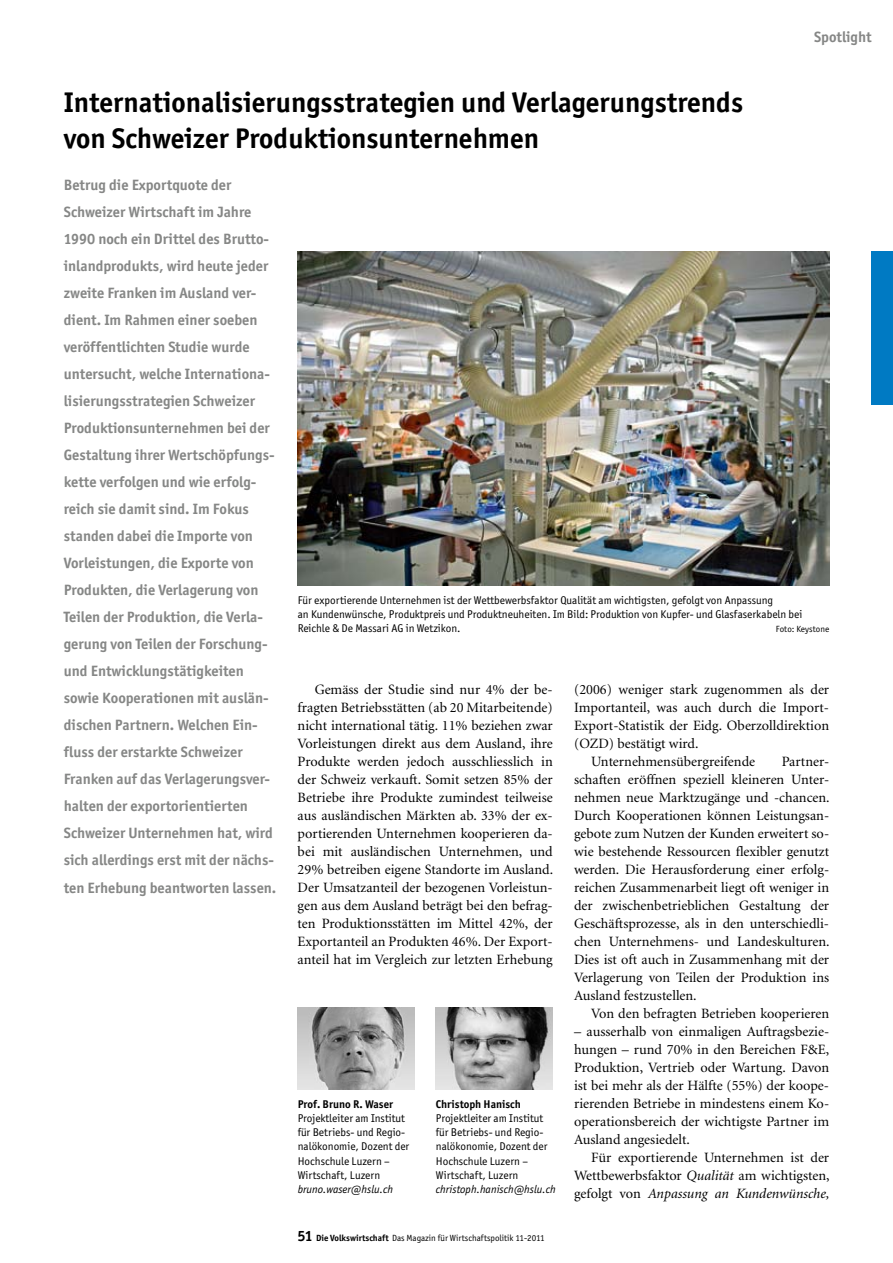
<style>
.page{position:relative;width:893px;height:1263px;background:#fff}
.page>*{position:absolute;margin:0;border:0;box-sizing:border-box;transform-origin:0 0}
.t1{font:700 28.5px/36px "Officina San ITC";color:#000}
.t2{font:700 15px/27px "Officina San ITC";color:#868786}
.t3{font:14.25px/18px "Minion";color:#000;text-align:justify}
.t4{font:11.25px/14.2px "Officina San ITC";color:#000}
.t5{font:italic 11.25px "Officina San ITC";color:#000}
.t6{font:700 11.25px "Officina San ITC";color:#000}
.t7{font:9px "Officina San ITC";color:#000}
.s1{font-style:italic}
.s2{font-weight:700;font-size:15px}
.s3{font-weight:700}
</style>
<div class="page">
<div style="left:872px;top:252px;width:21px;height:153px;background:#007ac3"></div>
<img style="left:298px;top:1008px;width:117px;height:82px">
<img style="left:436px;top:1008px;width:117px;height:82px">
<img style="left:298px;top:251px;width:531px;height:334px">
<p class="t2" style="left:814px;top:23px;width:59px">Spotlight</p>
<h1 class="t1" style="left:64px;top:84px;width:681px">Internationalisierungsstrategien und Verlagerungstrends von Schweizer Produktionsunternehmen</h1>
<p class="t2" style="left:64px;top:172px;width:214px">Betrug die Exportquote der<br>Schweizer Wirtschaft im Jahre<br>1990 noch ein Drittel des Brutto&shy;inlandprodukts, wird heute jeder zweite Franken im Ausland ver&shy;dient. Im Rahmen einer soeben veröffentlichten Studie wurde untersucht, welche Internationa&shy;lisierungsstrategien Schweizer<br>Produktionsunternehmen bei der<br>Gestaltung ihrer Wertschöpfungs&shy;kette verfolgen und wie erfolg&shy;reich sie damit sind. Im Fokus standen dabei die Importe von<br>Vorleistungen, die Exporte von<br>Produkten, die Verlagerung von<br>Teilen der Produktion, die Verla&shy;gerung von Teilen der Forschung&shy;und Entwicklungstätigkeiten sowie Kooperationen mit auslän&shy;dischen Partnern. Welchen Ein&shy;fluss der erstarkte Schweizer<br>Franken auf das Verlagerungsver&shy;halten der exportorientierten<br>Schweizer Unternehmen hat, wird sich allerdings erst mit der nächs&shy;ten Erhebung beantworten lassen.</p>
<p class="t4" style="left:298px;top:593px;width:506px">Für exportierende Unternehmen ist der Wettbewerbsfaktor Qualität am wichtigsten, gefolgt von Anpassung<br>an Kundenwünsche, Produktpreis und Produktneuheiten. Im Bild: Produktion von Kupfer- und Glasfaserkabeln bei<br>Reichle &amp; De Massari AG in Wetzikon.</p>
<p class="t7" style="left:776px;top:624px;width:55px">Foto: Keystone</p>
<p class="t3" style="left:298px;top:680px;width:257px;text-indent:17px">Gemäss der Studie sind nur 4% der be&shy;fragten Betriebsstätten (ab 20 Mitarbeitende) nicht international tätig. 11% beziehen zwar Vorleistungen direkt aus dem Ausland, ihre Produkte werden jedoch ausschliesslich in der Schweiz verkauft. Somit setzen 85% der Betriebe ihre Produkte zumindest teilweise aus ausländischen Märkten ab. 33% der ex&shy;portierenden Unternehmen kooperieren da&shy;bei mit ausländischen Unternehmen, und 29% betreiben eigene Standorte im Ausland.<br>Der Umsatzanteil der bezogenen Vorleistun&shy;gen aus dem Ausland beträgt bei den befrag&shy;ten Produktionsstätten im Mittel 42%, der Exportanteil an Produkten 46%. Der Export&shy;anteil hat im Vergleich zur letzten Erhebung</p>
<p class="t3" style="left:574px;top:680px;width:257px">(2006) weniger stark zugenommen als der</p>
<p class="t3" style="left:574px;top:698px;width:257px">Importanteil, was auch durch die Import-</p>
<p class="t3" style="left:574px;top:716px;width:257px">Export-Statistik der Eidg. Oberzolldirektion</p>
<p class="t3" style="left:574px;top:734px;width:126px">(OZD) bestätigt wird.</p>
<p class="t3" style="left:591px;top:752px;width:166px">Unternehmensübergreifende</p>
<p class="t3" style="left:574px;top:752px;width:257px;text-indent:208px">Partner&shy;schaften eröffnen speziell kleineren Unter&shy;nehmen neue Marktzugänge und -chancen.<br>Durch Kooperationen können Leistungsan&shy;gebote zum Nutzen der Kunden erweitert so&shy;wie bestehende Ressourcen flexibler genutzt werden. Die Herausforderung einer erfolg&shy;reichen Zusammenarbeit liegt oft weniger in der zwischenbetrieblichen Gestaltung der Geschäftsprozesse, als in den unterschiedli&shy;chen Unternehmens- und Landeskulturen.<br>Dies ist oft auch in Zusammenhang mit der Verlagerung von Teilen der Produktion ins Ausland festzustellen.</p>
<p class="t3" style="left:591px;top:1004px;width:240px">Von den befragten Betrieben kooperieren</p>
<p class="t3" style="left:574px;top:1022px;width:257px">– ausserhalb von einmaligen Auftragsbezie&shy;hungen – rund 70% in den Bereichen F&amp;E‚ Produktion, Vertrieb oder Wartung. Davon ist bei mehr als der Hälfte (55%) der koope&shy;rierenden Betriebe in mindestens einem Ko&shy;operationsbereich der wichtigste Partner im Ausland angesiedelt.</p>
<p class="t3" style="left:574px;top:1148px;width:257px;text-indent:17px">Für exportierende Unternehmen ist der Wettbewerbsfaktor <span class="s1">Qualität</span> am wichtigsten, gefolgt von <span class="s1">Anpassung an Kundenwünsche,</span></p>
<p class="t6" style="left:298px;top:1097px;width:97px">Prof. Bruno R. Waser</p>
<p class="t4" style="left:298px;top:1111px;width:113px">Projektleiter am Institut für Betriebs- und Regio&shy;nalökonomie, Dozent der<br>Hochschule Luzern –<br>Wirtschaft, Luzern</p>
<p class="t5" style="left:298px;top:1183px;width:97px">bruno.waser@hslu.ch</p>
<p class="t6" style="left:436px;top:1097px;width:86px">Christoph Hanisch</p>
<p class="t4" style="left:436px;top:1111px;width:113px">Projektleiter am Institut für Betriebs- und Regio&shy;nalökonomie, Dozent der<br>Hochschule Luzern –<br>Wirtschaft, Luzern</p>
<p class="t5" style="left:436px;top:1183px;width:121px">christoph.hanisch@hslu.ch</p>
<p class="t7" style="left:298px;top:1232px;width:248px"><span class="s2">51</span> <span class="s3">Die Volkswirtschaft</span> Das Magazin für Wirtschaftspolitik 11-2011</p>
</div>
